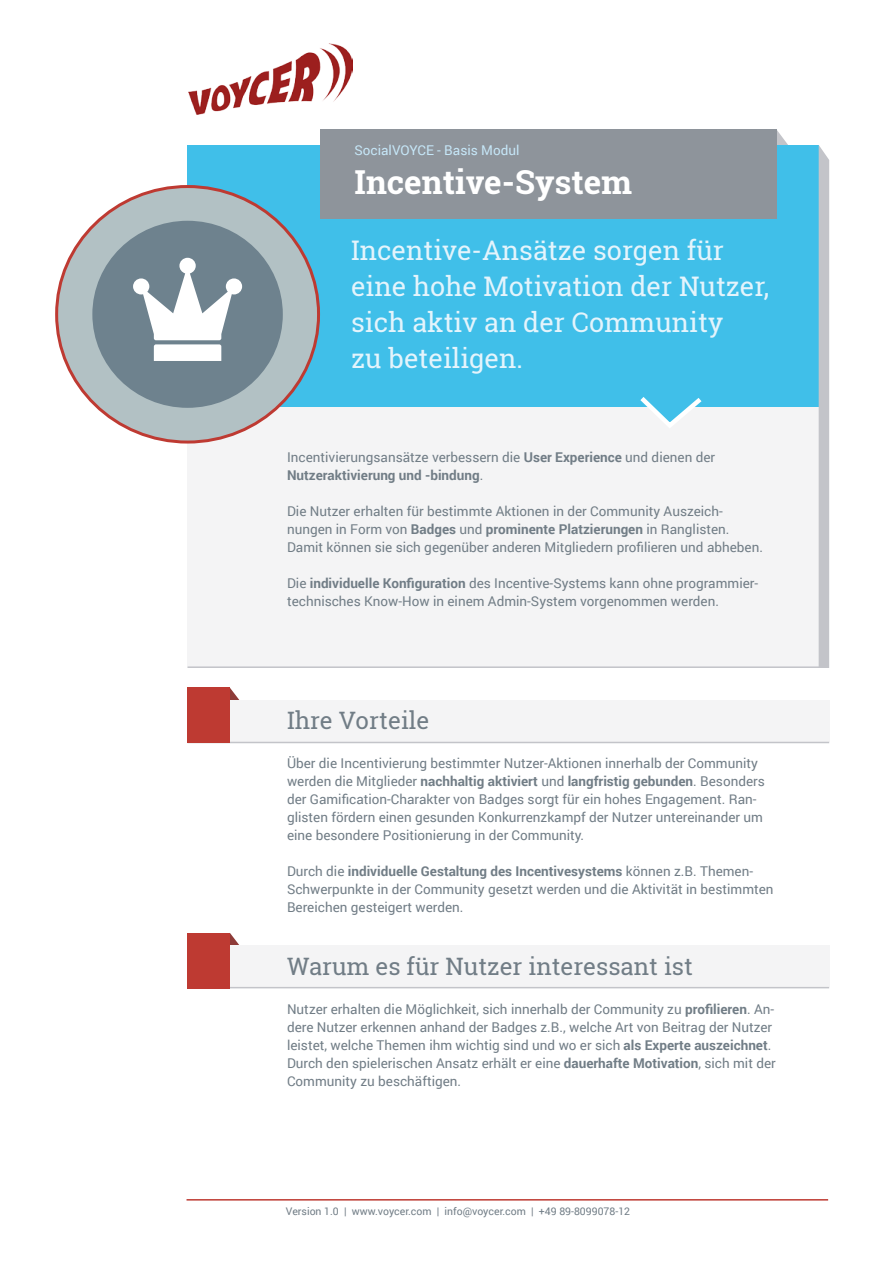
<style>
.page{position:relative;width:893px;height:1263px;background:#fff}
.page>*{position:absolute;margin:0;border:0;box-sizing:border-box;transform-origin:0 0}
.t1{font:700 33px "Roboto Slab";color:#fff}
.t2{font:27px/36px "Roboto Slab";color:#e4f4fc}
.t3{font:24px "Roboto Slab";color:#717d86}
.t4{font:13.5px/18px "Roboto";color:#717d86}
.t5{font:13.5px "Roboto";color:#c6e7f8}
.t6{font:10.5px "Roboto";color:#717d86}
.s1{font-weight:700}
</style>
<div class="page">
<svg style="left:230px;top:688px;width:10px;height:12px"></svg>
<div style="left:188px;top:700px;width:641px;height:42px;background:#f4f4f5"></div>
<hr style="left:188px;top:742px;width:641px;height:1px;background:#c3c4c9">
<div style="left:188px;top:688px;width:42px;height:55px;background:#be3a32"></div>
<svg style="left:230px;top:933px;width:11px;height:13px"></svg>
<div style="left:188px;top:946px;width:641px;height:41px;background:#f4f4f5"></div>
<hr style="left:188px;top:987px;width:641px;height:1px;background:#c3c4c9">
<div style="left:188px;top:933px;width:42px;height:55px;background:#be3a32"></div>
<div style="left:188px;top:406px;width:631px;height:262px;background:#f4f4f5"></div>
<svg style="left:776px;top:129px;width:12px;height:16px"></svg>
<div style="left:188px;top:145px;width:631px;height:261px;background:#40bfe9"></div>
<svg style="left:636px;top:397px;width:70px;height:30px"></svg>
<div style="left:320px;top:129px;width:456px;height:90px;background:#8e949b"></div>
<img style="left:188px;top:44px;width:164px;height:70px">
<div style="left:57px;top:187px;width:262px;height:255px;background:#b2c1c4;border-radius:50%"></div>
<hr style="left:188px;top:666px;width:641px;height:2px;background:#c3c4c9">
<hr style="left:187px;top:1199px;width:641px;height:1px;background:#be3a32">
<div style="left:819px;top:146px;width:10px;height:520px;background:#c3c4c9"></div>
<div style="left:92px;top:221px;width:191px;height:187px;background:#6e828e;border-radius:50%"></div>
<svg style="left:133px;top:258px;width:109px;height:103px"></svg>
<p class="t5" style="left:355px;top:141px;width:166px">SocialVOYCE - Basis Modul</p>
<h1 class="t1" style="left:355px;top:160px;width:279px">Incentive-System</h1>
<h2 class="t2" style="left:351px;top:232px;width:420px">Incentive-Ansätze sorgen für eine hohe Motivation der Nutzer, sich aktiv an der Community<br>zu beteiligen.</h2>
<p class="t4" style="left:287px;top:448px;width:430px">Incentivierungsansätze verbessern die <span class="s1">User Experience</span> und dienen der<br><span class="s1">Nutzeraktivierung und -bindung</span>.</p>
<p class="t4" style="left:287px;top:502px;width:477px">Die Nutzer erhalten für bestimmte Aktionen in der Community Auszeich&shy;nungen in Form von <span class="s1">Badges</span> und <span class="s1">prominente Platzierungen</span> in Ranglisten.<br>Damit können sie sich gegenüber anderen Mitgliedern profilieren und abheben.</p>
<p class="t4" style="left:287px;top:574px;width:473px">Die <span class="s1">individuelle Konfiguration</span> des Incentive-Systems kann ohne programmier&shy;technisches Know-How in einem Admin-System vorgenommen werden.</p>
<h3 class="t3" style="left:287px;top:704px;width:144px">Ihre Vorteile</h3>
<p class="t4" style="left:287px;top:753px;width:479px">Über die Incentivierung bestimmter Nutzer-Aktionen innerhalb der Community werden die Mitglieder <span class="s1">nachhaltig aktiviert</span> und <span class="s1">langfristig gebunden</span>. Besonders der Gamification-Charakter von Badges sorgt für ein hohes Engagement. Ran&shy;glisten fördern einen gesunden Konkurrenzkampf der Nutzer untereinander um eine besondere Positionierung in der Community.</p>
<p class="t4" style="left:287px;top:861px;width:488px">Durch die <span class="s1">individuelle Gestaltung des Incentivesystems</span> können z.B. Themen-<br>Schwerpunkte in der Community gesetzt werden und die Aktivität in bestimmten<br>Bereichen gesteigert werden.</p>
<h3 class="t3" style="left:287px;top:950px;width:407px">Warum es für Nutzer interessant ist</h3>
<p class="t4" style="left:287px;top:999px;width:490px">Nutzer erhalten die Möglichkeit, sich innerhalb der Community zu <span class="s1">profilieren</span>. An&shy;dere Nutzer erkennen anhand der Badges z.B., welche Art von Beitrag der Nutzer leistet, welche Themen ihm wichtig sind und wo er sich <span class="s1">als Experte auszeichnet</span>.<br>Durch den spielerischen Ansatz erhält er eine <span class="s1">dauerhafte Motivation</span>, sich mit der Community zu beschäftigen.</p>
<p class="t6" style="left:286px;top:1204px;width:346px">Version 1.0 | www.voycer.com | info@voycer.com | +49 89-8099078-12</p>
</div>
